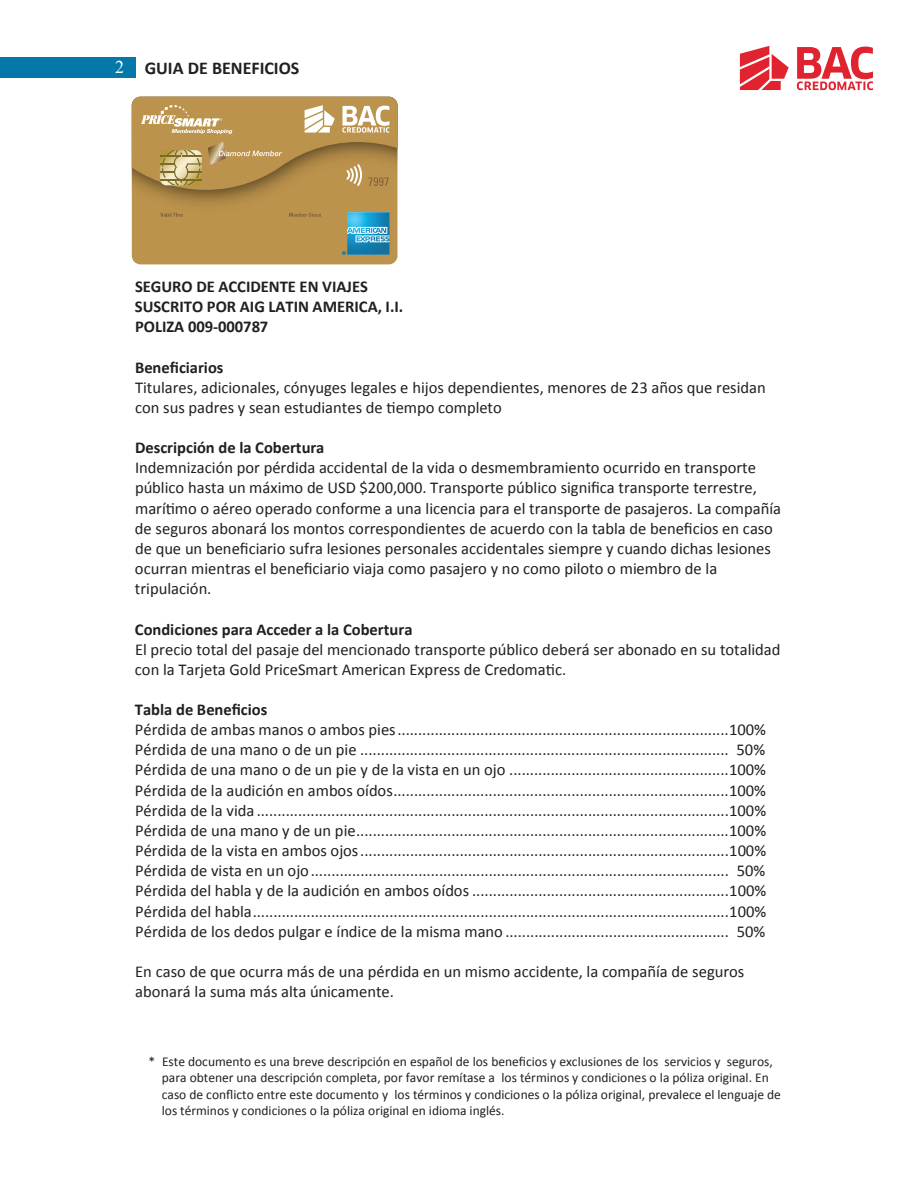
<style>
.page{position:relative;width:918px;height:1188px;background:#fff}
.page>*{position:absolute;margin:0;border:0;box-sizing:border-box;transform-origin:0 0}
.t1{font:700 18px "Calibri";color:#231f20}
.t2{font:16.5px/20.1px "Calibri";color:#231f20}
.t3{font:700 16.5px/20.1px "Calibri";color:#231f20}
.t4{font:13.5px/16.5px "Calibri";color:#231f20}
.s1{font-family:"Times New Roman";font-weight:400;color:#fff}
</style>
<div class="page">
<div style="left:0;top:57px;width:135px;height:21px;background:#0378a9"></div>
<svg style="left:797px;top:47px;width:76px;height:43px"></svg>
<svg style="left:740px;top:46px;width:49px;height:44px"></svg>
<div style="left:132px;top:219px;width:265px;height:45px;background:#bc934c"></div>
<div style="left:132px;top:202px;width:265px;height:17px;background:#bc934c"></div>
<img style="left:347px;top:212px;width:43px;height:43px">
<svg style="left:160px;top:213px;width:23px;height:4px"></svg>
<svg style="left:289px;top:213px;width:32px;height:4px"></svg>
<svg style="left:342px;top:213px;width:47px;height:42px;background:#4ba0be"></svg>
<svg style="left:132px;top:97px;width:265px;height:105px;background:#bb9859"></svg>
<p class="t1" style="left:115px;top:57px;width:186px"><span class="s1">2</span> GUIA DE BENEFICIOS</p>
<p class="t3" style="left:135px;top:276px;width:270px">SEGURO DE ACCIDENTE EN VIAJES<br>SUSCRITO POR AIG LATIN AMERICA, I.I.<br>POLIZA 009-000787</p>
<p class="t3" style="left:135px;top:356px;width:90px">Beneficiarios</p>
<p class="t2" style="left:135px;top:377px;width:632px">Titulares, adicionales, cónyuges legales e hijos dependientes, menores de 23 años que residan con sus padres y sean estudiantes de tiempo completo</p>
<p class="t3" style="left:135px;top:437px;width:191px">Descripción de la Cobertura</p>
<p class="t2" style="left:135px;top:457px;width:648px">Indemnización por pérdida accidental de la vida o desmembramiento ocurrido en transporte público hasta un máximo de USD $200,000. Transporte público significa transporte terrestre, marítimo o aéreo operado conforme a una licencia para el transporte de pasajeros. La compañía de seguros abonará los montos correspondientes de acuerdo con la tabla de beneficios en caso de que un beneficiario sufra lesiones personales accidentales siempre y cuando dichas lesiones ocurran mientras el beneficiario viaja como pasajero y no como piloto o miembro de la tripulación.</p>
<p class="t3" style="left:135px;top:618px;width:279px">Condiciones para Acceder a la Cobertura</p>
<p class="t2" style="left:135px;top:638px;width:647px">El precio total del pasaje del mencionado transporte público deberá ser abonado en su totalidad con la Tarjeta Gold PriceSmart American Express de Credomatic.</p>
<p class="t3" style="left:135px;top:699px;width:134px">Tabla de Beneficios</p>
<p class="t2" style="left:135px;top:719px;width:633px;text-align:justify">Pérdida de ambas manos o ambos pies................................................................................100% Pérdida de una mano o de un pie ......................................................................................... 50% Pérdida de una mano o de un pie y de la vista en un ojo .....................................................100% Pérdida de la audición en ambos oídos.................................................................................100% Pérdida de la vida ..................................................................................................................100% Pérdida de una mano y de un pie..........................................................................................100% Pérdida de la vista en ambos ojos.........................................................................................100% Pérdida de vista en un ojo..................................................................................................... 50% Pérdida del habla y de la audición en ambos oídos ..............................................................100% Pérdida del habla...................................................................................................................100% Pérdida de los dedos pulgar e índice de la misma mano ...................................................... 50%</p>
<p class="t2" style="left:135px;top:961px;width:611px">En caso de que ocurra más de una pérdida en un mismo accidente, la compañía de seguros abonará la suma más alta únicamente.</p>
<p class="t4" style="left:162px;top:1052px;width:621px;text-indent:-13px">* Este documento es una breve descripción en español de los beneficios y exclusiones de los servicios y seguros, para obtener una descripción completa, por favor remítase a los términos y condiciones o la póliza original. En caso de conflicto entre este documento y los términos y condiciones o la póliza original, prevalece el lenguaje de los términos y condiciones o la póliza original en idioma inglés.</p>
</div>
